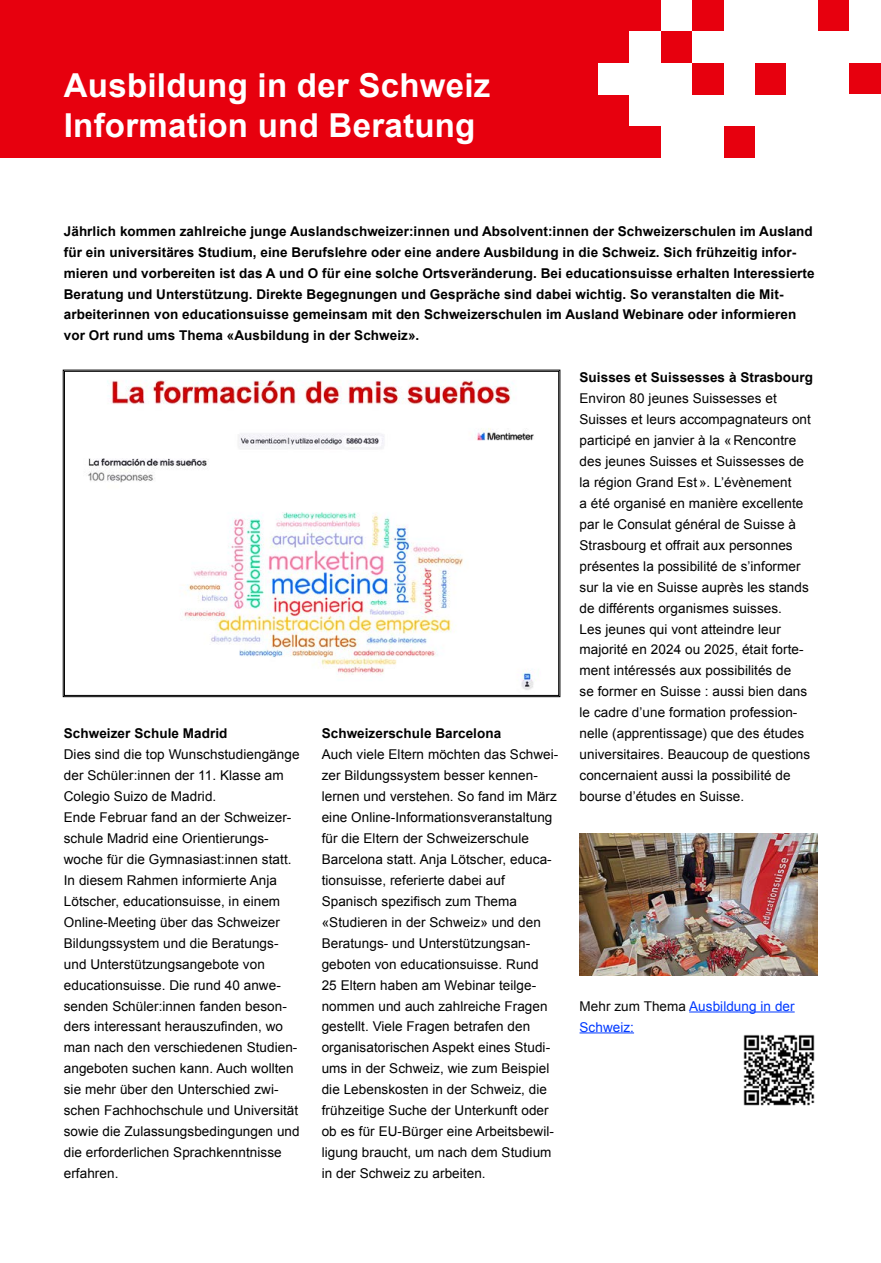
<style>
.page{position:relative;width:881px;height:1263px;background:#fff}
.page>*{position:absolute;margin:0;border:0;box-sizing:border-box;transform-origin:0 0}
.t1{font:700 33px/39.6px "Arial";letter-spacing:.01em;color:#fff}
.t2{font:13.5px/21px "Arial";letter-spacing:.005em;color:#000}
.t3{font:700 13.5px/21px "Arial";letter-spacing:.005em;color:#000}
.t4{font:13.5px/21px "Arial";letter-spacing:.005em;color:#0039ff}
.s1{color:#070707}
</style>
<div class="page">
<div style="left:0;top:0;width:629px;height:157px;background:#e7000e"></div>
<div style="left:629px;top:0;width:31px;height:31px;background:#e7000e"></div>
<div style="left:629px;top:126px;width:31px;height:31px;background:#e7000e"></div>
<div style="left:692px;top:0;width:31px;height:31px;background:#e7000e"></div>
<div style="left:723px;top:126px;width:32px;height:31px;background:#e7000e"></div>
<div style="left:817px;top:0;width:32px;height:31px;background:#e7000e"></div>
<div style="left:597px;top:63px;width:40px;height:31px;background:#fff"></div>
<div style="left:660px;top:31px;width:32px;height:32px;background:#e7000e"></div>
<div style="left:692px;top:63px;width:31px;height:31px;background:#e7000e"></div>
<div style="left:755px;top:63px;width:31px;height:31px;background:#e7000e"></div>
<div style="left:849px;top:63px;width:31px;height:31px;background:#e7000e"></div>
<svg style="left:63px;top:370px;width:497px;height:327px"></svg>
<div style="left:64px;top:371px;width:494px;height:324px;border:1px solid #000"></div>
<img style="left:579px;top:833px;width:237px;height:143px">
<hr style="left:689px;top:1011px;width:105px;height:1px;background:#0039ff">
<hr style="left:579px;top:1032px;width:54px;height:1px;background:#0039ff">
<img style="left:743px;top:1034px;width:72px;height:72px">
<h1 class="t1" style="left:64px;top:69px;width:428px">Ausbildung in der Schweiz<br>Information und Beratung</h1>
<p class="t3" style="left:64px;top:222px;width:752px">Jährlich kommen zahlreiche junge Auslandschweizer:innen und Absolvent:innen der Schweizerschulen im Ausland für ein universitäres Studium, eine Berufslehre oder eine andere Ausbildung in die Schweiz. Sich frühzeitig infor&shy;mieren und vorbereiten ist das A und O für eine solche Ortsveränderung. Bei educationsuisse erhalten Interessierte Beratung und Unterstützung. Direkte Begegnungen und Gespräche sind dabei wichtig. So veranstalten die Mit&shy;arbeiterinnen von educationsuisse gemeinsam mit den Schweizerschulen im Ausland Webinare oder informieren vor Ort rund ums Thema «Ausbildung in der Schweiz».</p>
<p class="t3" style="left:64px;top:724px;width:165px">Schweizer Schule Madrid</p>
<p class="t2" style="left:64px;top:745px;width:237px">Dies sind die top Wunschstudiengänge der Schüler:innen der 11. Klasse am Colegio Suizo de Madrid.<br>Ende Februar fand an der Schweizer&shy;schule Madrid eine Orientierungs&shy;woche für die Gymnasiast:innen statt.<br>In diesem Rahmen informierte Anja Lötscher, educationsuisse, in einem Online-Meeting über das Schweizer Bildungssystem und die Beratungs&shy;und Unterstützungsangebote von educationsuisse. Die rund 40 anwe&shy;senden Schüler:innen fanden beson&shy;ders interessant herauszufinden, wo man nach den verschiedenen Studien&shy;angeboten suchen kann. Auch wollten sie mehr über den Unterschied zwi&shy;schen Fachhochschule und Universität sowie die Zulassungsbedingungen und die erforderlichen Sprachkenntnisse erfahren.</p>
<p class="t3" style="left:321px;top:724px;width:181px">Schweizerschule Barcelona</p>
<p class="t2" style="left:321px;top:745px;width:238px">Auch viele Eltern möchten das Schwei&shy;zer Bildungssystem besser kennen&shy;lernen und verstehen. So fand im März eine Online-Informationsveranstaltung für die Eltern der Schweizerschule Barcelona statt. Anja Lötscher, educa&shy;tionsuisse, referierte dabei auf Spanisch spezifisch zum Thema «Studieren in der Schweiz» und den Beratungs- und Unterstützungsan&shy;geboten von educationsuisse. Rund<br>25 Eltern haben am Webinar teilge&shy;nommen und auch zahlreiche Fragen gestellt. Viele Fragen betrafen den organisatorischen Aspekt eines Studi&shy;ums in der Schweiz, wie zum Beispiel die Lebenskosten in der Schweiz, die frühzeitige Suche der Unterkunft oder ob es für EU-Bürger eine Arbeitsbewil&shy;ligung braucht, um nach dem Studium in der Schweiz zu arbeiten.</p>
<p class="t3" style="left:579px;top:368px;width:235px">Suisses et Suissesses à Strasbourg</p>
<p class="t2" style="left:579px;top:388px;width:233px">Environ 80 jeunes Suissesses et Suisses et leurs accompagnateurs ont participé en janvier à la « Rencontre des jeunes Suisses et Suissesses de la région Grand Est ». L’évènement<br>a été organisé en manière excellente par le Consulat général de Suisse à Strasbourg et offrait aux personnes présentes la possibilité de s’informer sur la vie en Suisse auprès les stands de différents organismes suisses.<br>Les jeunes qui vont atteindre leur majorité en 2024 ou 2025, était forte&shy;ment intéressés aux possibilités de<br>se former en Suisse : aussi bien dans le cadre d’une formation profession&shy;nelle (apprentissage) que des études universitaires. Beaucoup de questions concernaient aussi la possibilité de bourse d’études en Suisse.</p>
<p class="t4" style="left:579px;top:996px;width:216px"><span class="s1">Mehr zum Thema</span> Ausbildung in der<br>Schweiz:</p>
</div>
